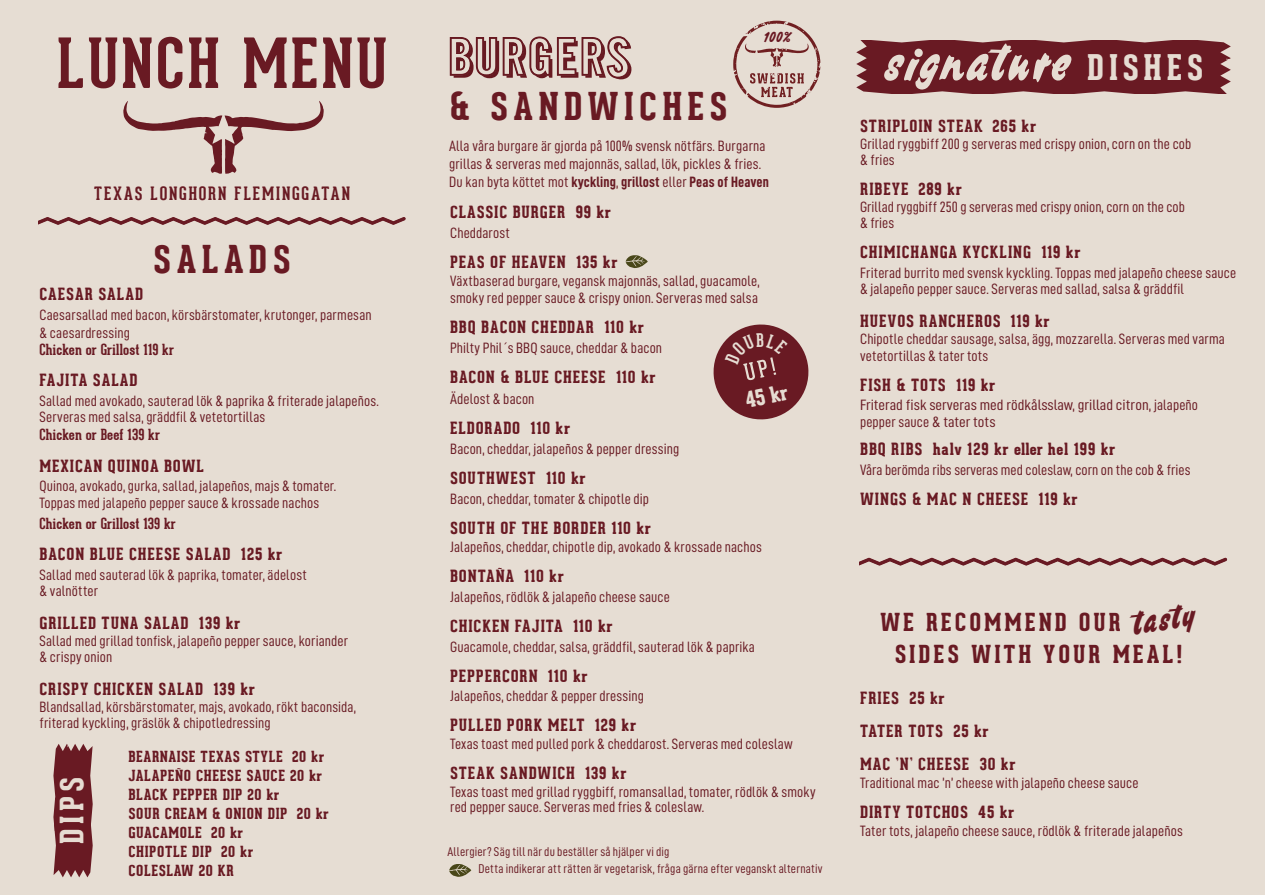
<style>
.page{position:relative;width:1265px;height:895px;background:#fff}
.page>*{position:absolute;margin:0;border:0;box-sizing:border-box;transform-origin:0 0}
.t1{font:69px "South African";letter-spacing:.05em;color:#e6dcd2}
.t2{font:700 67.5px "Geared Slab";letter-spacing:.05em;color:#691a23}
.t3{font:44.1px "South African";color:#691a23}
.t4{font:800 37.5px "Geared Slab";letter-spacing:.14em;color:#691a23}
.t5{font:800 34.5px "Geared Slab";letter-spacing:.13em;color:#e6dcd2}
.t6{font:800 31.5px "Geared Slab";color:#e6dcd2}
.t7{font:800 24.3px "Geared Slab";letter-spacing:.12em;color:#691a23}
.t8{font:800 21.6px "Geared Slab";color:#e6dcd2}
.t9{font:700 18px "Geared Slab";letter-spacing:.105em;color:#691a23}
.RUBRIK{font:800 16.5px "Geared Slab";letter-spacing:.05em;color:#691a23}
.BRÖDTEXT{font:800 16.5px "Geared Slab";letter-spacing:.055em;color:#691a23}
.t10{font:16.5px "South African";color:#691822}
.BRÖDTEXT-2{font:15px/18px "D DIN Condensed";letter-spacing:.005em;color:#691a23}
.description{font:15px/18px "D DIN Condensed";letter-spacing:.01em;color:#691a23}
.Styckeformat_1{font:800 15px "Geared Slab";letter-spacing:.04em;color:#691a23}
.BRÖDTEXT-3{font:15px "D DIN Condensed";letter-spacing:.005em;color:#691a23;scale:1.08 1}
.BRÖDTEXT-4{font:700 15px/17.2px "Geared Slab";letter-spacing:.01em;color:#691a23}
.BRÖDTEXT-5{font:12.75px "D DIN Condensed";letter-spacing:.015em;color:#691a23}
.s1{font-family:"D DIN Condensed";font-weight:400}
.s2{font-family:"Geared Slab";font-weight:700}
.s3{font-family:"D DIN Condensed Bold"}
</style>
<div class="page">
<div style="left:0;top:0;width:1264px;height:895px;background:#e6ddd3"></div>
<svg style="left:733px;top:21px;width:87px;height:87px"></svg>
<svg style="left:449px;top:36px;width:182px;height:43px"></svg>
<svg style="left:123px;top:101px;width:201px;height:73px"></svg>
<svg style="left:39px;top:217px;width:366px;height:8px"></svg>
<svg style="left:860px;top:557px;width:367px;height:8px"></svg>
<svg style="left:53px;top:744px;width:40px;height:133px"></svg>
<div style="left:856px;top:40px;width:374px;height:53px;background:#691a23"></div>
<svg style="left:625px;top:255px;width:23px;height:13px"></svg>
<svg style="left:449px;top:864px;width:22px;height:13px"></svg>
<svg style="left:713px;top:324px;width:96px;height:96px"></svg>
<p class="t2" style="left:57px;top:21px;width:331px">LUNCH MENU</p>
<p class="t9" style="left:94px;top:182px;width:257px">TEXAS LONGHORN FLEMINGGATAN</p>
<p class="t4" style="left:153px;top:238px;width:139px">SALADS</p>
<p class="RUBRIK" style="left:39px;top:285px;width:105px">CAESAR SALAD</p>
<p class="BRÖDTEXT-2" style="left:39px;top:306px;width:334px">Caesarsallad med bacon, körsbärstomater, krutonger, parmesan</p>
<p class="BRÖDTEXT-4" style="left:39px;top:323px;width:136px"><span class="s1">&amp; caesardressing<br></span>Chicken or Grillost 119 kr</p>
<p class="RUBRIK" style="left:39px;top:371px;width:100px">FAJITA SALAD</p>
<p class="BRÖDTEXT-2" style="left:39px;top:391px;width:341px">Sallad med avokado, sauterad lök &amp; paprika &amp; friterade jalapeños.</p>
<p class="BRÖDTEXT-2" style="left:39px;top:408px;width:227px">Serveras med salsa, gräddfil &amp; vetetortillas<br><span class="s2">Chicken or Beef 139 kr</span></p>
<p class="RUBRIK" style="left:39px;top:456px;width:166px">MEXICAN QUINOA BOWL</p>
<p class="BRÖDTEXT-2" style="left:39px;top:477px;width:298px">Quinoa, avokado, gurka, sallad, jalapeños, majs &amp; tomater.</p>
<p class="BRÖDTEXT-2" style="left:39px;top:492px;width:281px;line-height:21px">Toppas med jalapeño pepper sauce &amp; krossade nachos<br><span class="s2">Chicken or Grillost 139 kr</span></p>
<p class="RUBRIK" style="left:39px;top:544px;width:244px">BACON BLUE CHEESE SALAD 125 kr</p>
<p class="BRÖDTEXT-2" style="left:39px;top:565px;width:269px">Sallad med sauterad lök &amp; paprika, tomater, ädelost</p>
<p class="BRÖDTEXT-2" style="left:39px;top:581px;width:60px">&amp; valnötter</p>
<p class="BRÖDTEXT" style="left:39px;top:613px;width:202px">GRILLED TUNA SALAD 139 kr</p>
<p class="BRÖDTEXT-2" style="left:39px;top:631px;width:310px">Sallad med grillad tonfisk, jalapeño pepper sauce, koriander</p>
<p class="BRÖDTEXT-2" style="left:39px;top:647px;width:74px">&amp; crispy onion</p>
<p class="BRÖDTEXT" style="left:39px;top:679px;width:217px">CRISPY CHICKEN SALAD 139 kr</p>
<p class="BRÖDTEXT-2" style="left:39px;top:697px;width:318px">Blandsallad, körsbärstomater, majs, avokado, rökt baconsida,</p>
<p class="BRÖDTEXT-2" style="left:39px;top:713px;width:233px">friterad kyckling, gräslök &amp; chipotledressing</p>
<p class="t6" style="left:54px;top:843px;width:69px;rotate:-90deg">DIPS</p>
<p class="Styckeformat_1" style="left:128px;top:748px;width:197px">BEARNAISE TEXAS STYLE 20 kr</p>
<p class="Styckeformat_1" style="left:128px;top:767px;width:195px">JALAPEÑO CHEESE SAUCE 20 kr</p>
<p class="Styckeformat_1" style="left:128px;top:786px;width:153px">BLACK PEPPER DIP 20 kr</p>
<p class="Styckeformat_1" style="left:128px;top:805px;width:202px">SOUR CREAM &amp; ONION DIP 20 kr</p>
<p class="Styckeformat_1" style="left:128px;top:824px;width:116px">GUACAMOLE 20 kr</p>
<p class="Styckeformat_1" style="left:128px;top:843px;width:126px">CHIPOTLE DIP 20 kr</p>
<p class="Styckeformat_1" style="left:128px;top:862px;width:111px">COLESLAW 20 KR§</p>
<p class="t4" style="left:449px;top:85px;width:280px">&amp; SANDWICHES</p>
<p class="t10" style="left:762px;top:27px;width:29px">100%</p>
<p class="description" style="left:449px;top:136px;width:321px">Alla våra burgare är gjorda på 100% svensk nötfärs. Burgarna grillas &amp; serveras med majonnäs, sallad, lök, pickles &amp; fries.<br>Du kan byta köttet mot <span class="s3">kyckling</span>, <span class="s3">grillost</span> eller <span class="s3">Peas of Heaven</span></p>
<p class="RUBRIK" style="left:450px;top:202px;width:162px">CLASSIC BURGER 99 kr</p>
<p class="BRÖDTEXT-2" style="left:450px;top:224px;width:61px">Cheddarost</p>
<p class="RUBRIK" style="left:450px;top:252px;width:169px">PEAS OF HEAVEN 135 kr</p>
<p class="BRÖDTEXT-2" style="left:450px;top:272px;width:311px">Växtbaserad burgare, vegansk majonnäs, sallad, guacamole,</p>
<p class="BRÖDTEXT-2" style="left:450px;top:289px;width:309px">smoky red pepper sauce &amp; crispy onion. Serveras med salsa</p>
<p class="RUBRIK" style="left:450px;top:318px;width:195px">BBQ BACON CHEDDAR 110 kr</p>
<p class="BRÖDTEXT-2" style="left:450px;top:339px;width:214px">Philty Phil´s BBQ sauce, cheddar &amp; bacon</p>
<p class="RUBRIK" style="left:450px;top:368px;width:207px">BACON &amp; BLUE CHEESE 110 kr</p>
<p class="BRÖDTEXT-2" style="left:450px;top:389px;width:86px">Ädelost &amp; bacon</p>
<p class="RUBRIK" style="left:450px;top:418px;width:122px">ELDORADO 110 kr</p>
<p class="BRÖDTEXT-2" style="left:450px;top:439px;width:231px">Bacon, cheddar, jalapeños &amp; pepper dressing</p>
<p class="RUBRIK" style="left:450px;top:468px;width:137px">SOUTHWEST 110 kr</p>
<p class="BRÖDTEXT-2" style="left:450px;top:489px;width:200px">Bacon, cheddar, tomater &amp; chipotle dip</p>
<p class="RUBRIK" style="left:450px;top:518px;width:202px">SOUTH OF THE BORDER 110 kr</p>
<p class="BRÖDTEXT-2" style="left:450px;top:537px;width:313px">Jalapeños, cheddar, chipotle dip, avokado &amp; krossade nachos</p>
<p class="RUBRIK" style="left:450px;top:566px;width:115px">BONTAÑA 110 kr</p>
<p class="BRÖDTEXT-2" style="left:450px;top:587px;width:221px">Jalapeños, rödlök &amp; jalapeño cheese sauce</p>
<p class="RUBRIK" style="left:450px;top:616px;width:164px">CHICKEN FAJITA 110 kr</p>
<p class="BRÖDTEXT-2" style="left:450px;top:637px;width:306px">Guacamole, cheddar, salsa, gräddfil, sauterad lök &amp; paprika</p>
<p class="RUBRIK" style="left:450px;top:666px;width:139px">PEPPERCORN 110 kr</p>
<p class="BRÖDTEXT-2" style="left:450px;top:687px;width:195px">Jalapeños, cheddar &amp; pepper dressing</p>
<p class="RUBRIK" style="left:450px;top:715px;width:188px">PULLED PORK MELT 129 kr</p>
<p class="BRÖDTEXT-2" style="left:450px;top:734px;width:344px">Texas toast med pulled pork &amp; cheddarost. Serveras med coleslaw</p>
<p class="RUBRIK" style="left:450px;top:763px;width:178px">STEAK SANDWICH 139 kr</p>
<p class="BRÖDTEXT-2" style="left:450px;top:784px;width:367px;line-height:15px">Texas toast med grillad ryggbiff, romansallad, tomater, rödlök &amp; smoky red pepper sauce. Serveras med fries &amp; coleslaw.</p>
<p class="t8" style="left:743px;top:388px;width:45px;rotate:-12deg">45 kr</p>
<p class="BRÖDTEXT-5" style="left:447px;top:844px;width:223px">Allergier? Säg till när du beställer så hjälper vi dig</p>
<p class="BRÖDTEXT-5" style="left:478px;top:861px;width:346px">Detta indikerar att rätten är vegetarisk, fråga gärna efter veganskt alternativ</p>
<p class="t1" style="left:885px;top:17px;width:185px">signature</p>
<p class="t5" style="left:1087px;top:47px;width:118px">DISHES</p>
<p class="BRÖDTEXT" style="left:860px;top:117px;width:177px">STRIPLOIN STEAK 265 kr</p>
<p class="BRÖDTEXT-2" style="left:860px;top:134px;width:333px">Grillad ryggbiff 200 g serveras med crispy onion, corn on the cob</p>
<p class="BRÖDTEXT-2" style="left:860px;top:151px;width:36px">&amp; fries</p>
<p class="BRÖDTEXT" style="left:860px;top:180px;width:103px">RIBEYE 289 kr</p>
<p class="BRÖDTEXT-2" style="left:860px;top:197px;width:326px">Grillad ryggbiff 250 g serveras med crispy onion, corn on the cob</p>
<p class="BRÖDTEXT-2" style="left:860px;top:214px;width:35px">&amp; fries</p>
<p class="RUBRIK" style="left:860px;top:243px;width:222px">CHIMICHANGA KYCKLING 119 kr</p>
<p class="BRÖDTEXT-2" style="left:860px;top:263px;width:377px">Friterad burrito med svensk kyckling. Toppas med jalapeño cheese sauce</p>
<p class="BRÖDTEXT-2" style="left:860px;top:280px;width:325px">&amp; jalapeño pepper sauce. Serveras med sallad, salsa &amp; gräddfil</p>
<p class="BRÖDTEXT" style="left:860px;top:312px;width:191px">HUEVOS RANCHEROS 119 kr</p>
<p class="BRÖDTEXT-2" style="left:860px;top:329px;width:366px">Chipotle cheddar sausage, salsa, ägg, mozzarella. Serveras med varma</p>
<p class="BRÖDTEXT-2" style="left:860px;top:346px;width:130px">vetetortillas &amp; tater tots</p>
<p class="RUBRIK" style="left:860px;top:375px;width:137px">FISH &amp; TOTS 119 kr</p>
<p class="BRÖDTEXT-3" style="left:860px;top:397px;width:314px">Friterad fisk serveras med rödkålsslaw, grillad citron, jalapeño</p>
<p class="BRÖDTEXT-2" style="left:860px;top:412px;width:137px">pepper sauce &amp; tater tots</p>
<p class="BRÖDTEXT" style="left:860px;top:440px;width:257px">BBQ RIBS halv 129 kr eller hel 199 kr</p>
<p class="BRÖDTEXT-2" style="left:860px;top:460px;width:332px">Våra berömda ribs serveras med coleslaw, corn on the cob &amp; fries</p>
<p class="RUBRIK" style="left:860px;top:489px;width:219px">WINGS &amp; MAC N CHEESE 119 kr</p>
<p class="t7" style="left:880px;top:608px;width:242px">WE RECOMMEND OUR</p>
<p class="t3" style="left:1129px;top:594px;width:63px;rotate:-8deg">tasty</p>
<p class="t7" style="left:895px;top:640px;width:289px">SIDES WITH YOUR MEAL!</p>
<p class="RUBRIK" style="left:860px;top:688px;width:86px">FRIES 25 kr</p>
<p class="RUBRIK" style="left:860px;top:721px;width:130px">TATER TOTS 25 kr</p>
<p class="RUBRIK" style="left:860px;top:754px;width:157px">MAC ’N’ CHEESE 30 kr</p>
<p class="BRÖDTEXT-2" style="left:860px;top:773px;width:280px">Traditional mac ’n’ cheese with jalapeño cheese sauce</p>
<p class="RUBRIK" style="left:860px;top:802px;width:156px">DIRTY TOTCHOS 45 kr</p>
<p class="BRÖDTEXT-2" style="left:860px;top:821px;width:324px">Tater tots, jalapeño cheese sauce, rödlök &amp; friterade jalapeños</p>
</div>
